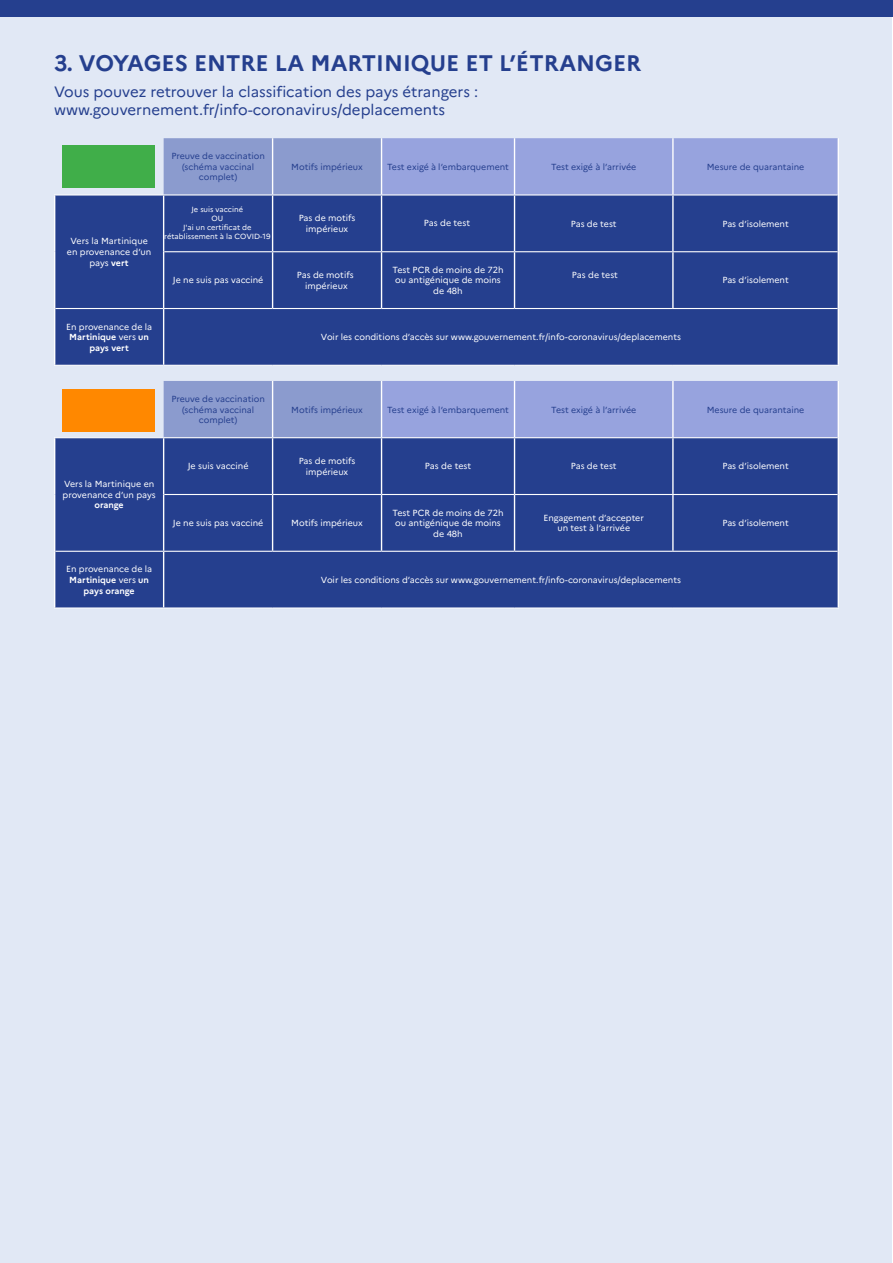
<style>
.page{position:relative;width:893px;height:1263px;background:#fff}
.page>*{position:absolute;margin:0;border:0;box-sizing:border-box;transform-origin:0 0}
.t1{font:700 22.5px "Marianne";color:#253f8e}
.t2{font:15px "Marianne";color:#253f8e}
.t3{font:8.85px/10.6px "Marianne";color:#fff;text-align:center}
.t4{font:8.85px/10.6px "Marianne";color:#253f8e;text-align:center}
.t5{font:700 8.85px/10.6px "Marianne";color:#fff;text-align:center}
.t6{font:7.5px/8.9px "Marianne";color:#fff;text-align:center}
.s1{font-weight:700}
.s2{font-weight:400}
</style>
<div class="page">
<div style="left:1px;top:1px;width:891px;height:1261px;background:#e1e8f5"></div>
<svg style="left:164px;top:138px;width:674px;height:56px;background:#93a0d9"></svg>
<div style="left:55px;top:196px;width:783px;height:169px;background:#253f8e"></div>
<hr style="left:272px;top:138px;width:1px;height:56px;background:#fff">
<hr style="left:381px;top:138px;width:1px;height:56px;background:#fff">
<hr style="left:514px;top:138px;width:1px;height:56px;background:#fff">
<hr style="left:672px;top:138px;width:2px;height:56px;background:#fff">
<hr style="left:838px;top:138px;width:1px;height:57px;background:#fff">
<hr style="left:272px;top:196px;width:1px;height:55px;background:#fff">
<hr style="left:381px;top:196px;width:1px;height:55px;background:#fff">
<hr style="left:514px;top:196px;width:1px;height:55px;background:#fff">
<hr style="left:672px;top:196px;width:2px;height:55px;background:#fff">
<hr style="left:838px;top:195px;width:1px;height:57px;background:#fff">
<hr style="left:272px;top:252px;width:1px;height:56px;background:#fff">
<hr style="left:381px;top:252px;width:1px;height:56px;background:#fff">
<hr style="left:514px;top:252px;width:1px;height:56px;background:#fff">
<hr style="left:672px;top:252px;width:2px;height:56px;background:#fff">
<hr style="left:838px;top:252px;width:1px;height:56px;background:#fff">
<hr style="left:838px;top:308px;width:1px;height:57px;background:#fff">
<hr style="left:164px;top:194px;width:109px;height:2px;background:#fff">
<hr style="left:273px;top:194px;width:109px;height:2px;background:#fff">
<hr style="left:382px;top:194px;width:132px;height:2px;background:#fff">
<hr style="left:514px;top:194px;width:159px;height:2px;background:#fff">
<hr style="left:673px;top:194px;width:165px;height:2px;background:#fff">
<hr style="left:164px;top:251px;width:109px;height:1px;background:#fff">
<hr style="left:273px;top:251px;width:109px;height:1px;background:#fff">
<hr style="left:382px;top:251px;width:132px;height:1px;background:#fff">
<hr style="left:514px;top:251px;width:159px;height:1px;background:#fff">
<hr style="left:673px;top:251px;width:165px;height:1px;background:#fff">
<hr style="left:164px;top:308px;width:109px;height:1px;background:#fff">
<hr style="left:273px;top:308px;width:109px;height:1px;background:#fff">
<hr style="left:382px;top:308px;width:132px;height:1px;background:#fff">
<hr style="left:514px;top:308px;width:159px;height:1px;background:#fff">
<hr style="left:673px;top:308px;width:165px;height:1px;background:#fff">
<hr style="left:164px;top:365px;width:109px;height:1px;background:#fff">
<hr style="left:273px;top:365px;width:109px;height:1px;background:#fff">
<hr style="left:382px;top:365px;width:132px;height:1px;background:#fff">
<hr style="left:514px;top:365px;width:159px;height:1px;background:#fff">
<hr style="left:673px;top:365px;width:166px;height:1px;background:#fff">
<hr style="left:54px;top:194px;width:110px;height:2px;background:#fff">
<hr style="left:55px;top:308px;width:109px;height:1px;background:#fff">
<hr style="left:54px;top:365px;width:110px;height:1px;background:#fff">
<hr style="left:54px;top:196px;width:1px;height:56px;background:#fff">
<hr style="left:163px;top:196px;width:1px;height:56px;background:#fff">
<hr style="left:54px;top:252px;width:1px;height:56px;background:#fff">
<hr style="left:163px;top:252px;width:1px;height:56px;background:#fff">
<hr style="left:54px;top:308px;width:1px;height:57px;background:#fff">
<hr style="left:163px;top:309px;width:1px;height:56px;background:#fff">
<div style="left:0;top:0;width:893px;height:16px;background:#253f8e"></div>
<div style="left:62px;top:145px;width:93px;height:43px;background:#40ae49"></div>
<svg style="left:164px;top:381px;width:674px;height:56px;background:#93a0d8"></svg>
<div style="left:55px;top:438px;width:783px;height:169px;background:#253f8e"></div>
<hr style="left:272px;top:381px;width:1px;height:56px;background:#fff">
<hr style="left:381px;top:381px;width:1px;height:56px;background:#fff">
<hr style="left:514px;top:381px;width:1px;height:56px;background:#fff">
<hr style="left:672px;top:381px;width:2px;height:56px;background:#fff">
<hr style="left:838px;top:381px;width:1px;height:57px;background:#fff">
<hr style="left:272px;top:438px;width:1px;height:56px;background:#fff">
<hr style="left:381px;top:438px;width:1px;height:56px;background:#fff">
<hr style="left:514px;top:438px;width:1px;height:56px;background:#fff">
<hr style="left:672px;top:438px;width:2px;height:56px;background:#fff">
<hr style="left:838px;top:438px;width:1px;height:56px;background:#fff">
<hr style="left:272px;top:495px;width:1px;height:56px;background:#fff">
<hr style="left:381px;top:495px;width:1px;height:56px;background:#fff">
<hr style="left:514px;top:495px;width:1px;height:56px;background:#fff">
<hr style="left:672px;top:495px;width:2px;height:56px;background:#fff">
<hr style="left:838px;top:494px;width:1px;height:57px;background:#fff">
<hr style="left:838px;top:551px;width:1px;height:56px;background:#fff">
<hr style="left:164px;top:437px;width:109px;height:1px;background:#fff">
<hr style="left:273px;top:437px;width:109px;height:1px;background:#fff">
<hr style="left:382px;top:437px;width:132px;height:1px;background:#fff">
<hr style="left:514px;top:437px;width:159px;height:1px;background:#fff">
<hr style="left:673px;top:437px;width:165px;height:1px;background:#fff">
<hr style="left:164px;top:494px;width:109px;height:1px;background:#fff">
<hr style="left:273px;top:494px;width:109px;height:1px;background:#fff">
<hr style="left:382px;top:494px;width:132px;height:1px;background:#fff">
<hr style="left:514px;top:494px;width:159px;height:1px;background:#fff">
<hr style="left:673px;top:494px;width:165px;height:1px;background:#fff">
<hr style="left:164px;top:551px;width:109px;height:1px;background:#fff">
<hr style="left:273px;top:551px;width:109px;height:1px;background:#fff">
<hr style="left:382px;top:551px;width:132px;height:1px;background:#fff">
<hr style="left:514px;top:551px;width:159px;height:1px;background:#fff">
<hr style="left:673px;top:551px;width:165px;height:1px;background:#fff">
<hr style="left:164px;top:607px;width:109px;height:2px;background:#fff">
<hr style="left:273px;top:607px;width:109px;height:2px;background:#fff">
<hr style="left:382px;top:607px;width:132px;height:2px;background:#fff">
<hr style="left:514px;top:607px;width:159px;height:2px;background:#fff">
<hr style="left:673px;top:607px;width:166px;height:2px;background:#fff">
<hr style="left:54px;top:437px;width:110px;height:1px;background:#fff">
<hr style="left:55px;top:551px;width:109px;height:1px;background:#fff">
<hr style="left:54px;top:607px;width:110px;height:2px;background:#fff">
<hr style="left:54px;top:438px;width:1px;height:56px;background:#fff">
<hr style="left:163px;top:438px;width:1px;height:56px;background:#fff">
<hr style="left:54px;top:494px;width:1px;height:57px;background:#fff">
<hr style="left:163px;top:494px;width:1px;height:57px;background:#fff">
<hr style="left:54px;top:551px;width:1px;height:56px;background:#fff">
<hr style="left:163px;top:552px;width:1px;height:55px;background:#fff">
<div style="left:62px;top:389px;width:93px;height:42px;background:#f80"></div>
<p class="t1" style="left:54px;top:49px;width:589px">3. VOYAGES ENTRE LA MARTINIQUE ET L’ÉTRANGER</p>
<p class="t2" style="left:54px;top:83px;width:426px">Vous pouvez retrouver la classification des pays étrangers :</p>
<p class="t2" style="left:54px;top:101px;width:392px">www.gouvernement.fr/info-coronavirus/deplacements</p>
<p class="t3" style="left:67px;top:236px;width:86px">Vers la Martinique en provenance d’un pays <span class="s1">vert</span></p>
<p class="t4" style="left:171px;top:151px;width:95px">Preuve de vaccination (schéma vaccinal complet)</p>
<p class="t4" style="left:291px;top:161px;width:73px">Motifs impérieux</p>
<p class="t4" style="left:387px;top:161px;width:123px">Test exigé à l’embarquement</p>
<p class="t4" style="left:551px;top:161px;width:87px">Test exigé à l’arrivée</p>
<p class="t4" style="left:707px;top:161px;width:99px">Mesure de quarantaine</p>
<p class="t6" style="left:164px;top:205px;width:108px">Je suis vacciné<br>OU<br>J'ai un certificat de rétablissement à la COVID-19</p>
<p class="t3" style="left:299px;top:213px;width:58px">Pas de motifs impérieux</p>
<p class="t3" style="left:424px;top:218px;width:48px">Pas de test</p>
<p class="t3" style="left:571px;top:218px;width:47px">Pas de test</p>
<p class="t3" style="left:722px;top:218px;width:68px">Pas d’isolement</p>
<p class="t3" style="left:173px;top:275px;width:92px">Je ne suis pas vacciné</p>
<p class="t3" style="left:297px;top:270px;width:58px">Pas de motifs impérieux</p>
<p class="t3" style="left:392px;top:264px;width:113px">Test PCR de moins de 72h ou antigénique de moins de 48h</p>
<p class="t3" style="left:572px;top:269px;width:48px">Pas de test</p>
<p class="t3" style="left:722px;top:275px;width:68px">Pas d’isolement</p>
<p class="t3" style="left:66px;top:321px;width:88px">En provenance de la<br><span class="s1">Martinique</span> vers <span class="s1">un pays vert</span></p>
<p class="t3" style="left:321px;top:332px;width:361px">Voir les conditions d’accès sur www.gouvernement.fr/info-coronavirus/deplacements</p>
<p class="t4" style="left:171px;top:394px;width:95px">Preuve de vaccination (schéma vaccinal complet)</p>
<p class="t4" style="left:291px;top:404px;width:73px">Motifs impérieux</p>
<p class="t4" style="left:387px;top:404px;width:123px">Test exigé à l’embarquement</p>
<p class="t4" style="left:551px;top:404px;width:87px">Test exigé à l’arrivée</p>
<p class="t4" style="left:707px;top:404px;width:99px">Mesure de quarantaine</p>
<p class="t3" style="left:63px;top:479px;width:95px">Vers la Martinique en provenance d’un pays <span class="s1">orange</span></p>
<p class="t3" style="left:188px;top:461px;width:62px">Je suis vacciné</p>
<p class="t3" style="left:299px;top:456px;width:58px">Pas de motifs impérieux</p>
<p class="t3" style="left:425px;top:461px;width:48px">Pas de test</p>
<p class="t3" style="left:571px;top:461px;width:47px">Pas de test</p>
<p class="t3" style="left:722px;top:461px;width:68px">Pas d’isolement</p>
<p class="t3" style="left:173px;top:518px;width:92px">Je ne suis pas vacciné</p>
<p class="t3" style="left:291px;top:518px;width:73px">Motifs impérieux</p>
<p class="t3" style="left:392px;top:507px;width:113px">Test PCR de moins de 72h ou antigénique de moins de 48h</p>
<p class="t3" style="left:543px;top:512px;width:102px">Engagement d’accepter</p>
<p class="t3" style="left:557px;top:523px;width:74px">un test à l’arrivée</p>
<p class="t3" style="left:722px;top:518px;width:68px">Pas d’isolement</p>
<p class="t5" style="left:66px;top:564px;width:88px"><span class="s2">En provenance de la<br></span>Martinique <span class="s2">vers</span> un pays orange</p>
<p class="t3" style="left:321px;top:574px;width:361px">Voir les conditions d’accès sur www.gouvernement.fr/info-coronavirus/deplacements</p>
</div>
